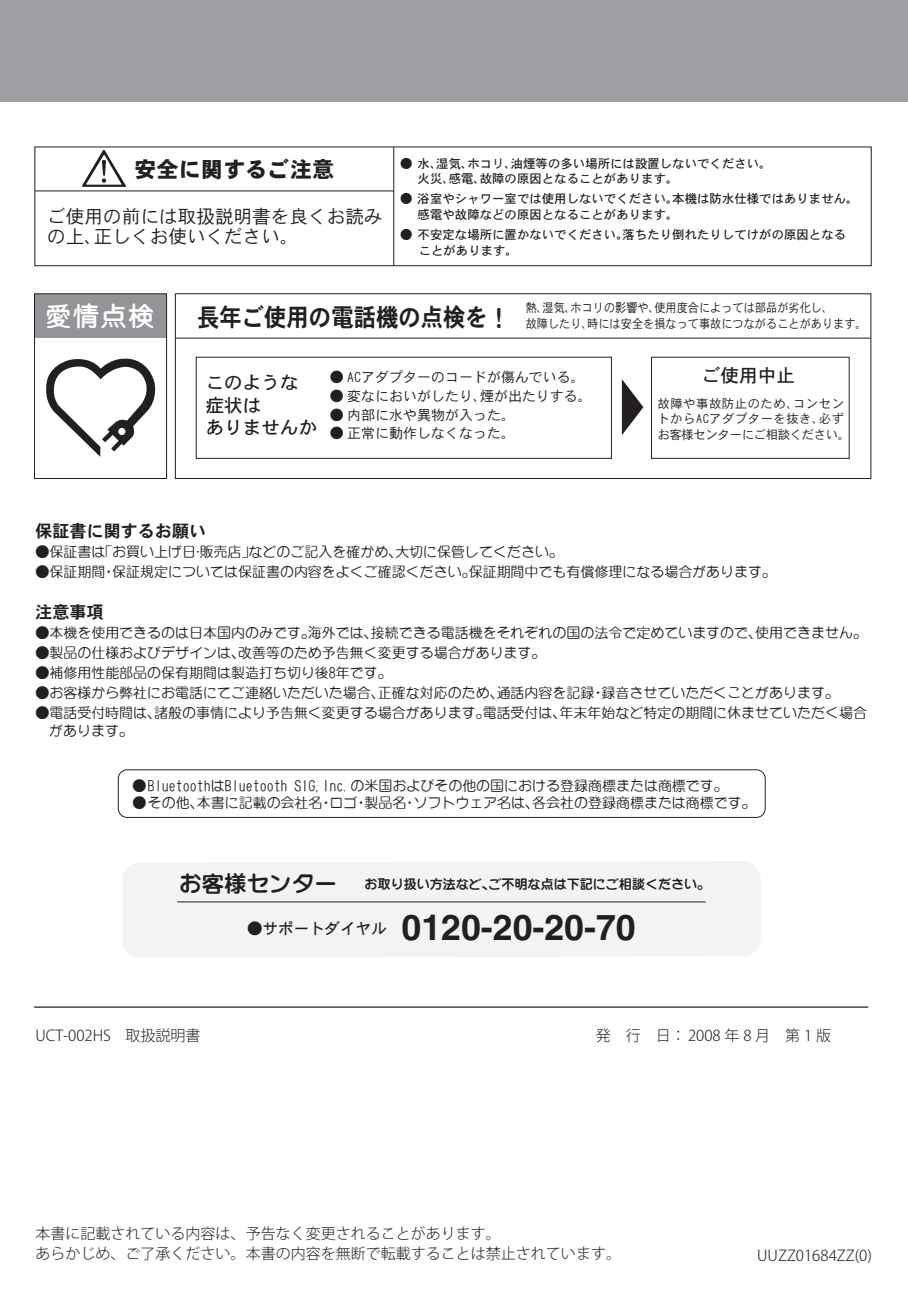
<style>
.page{position:relative;width:908px;height:1290px;background:#fff}
.page>*{position:absolute;margin:0;border:0;box-sizing:border-box;transform-origin:0 0}
.t1{font:700 35.75px "Helvetica";color:#231f20}
.t2{font:26.25px "FA Round Gothic B";color:#fff}
.t3{font:24.75px "DFHS Gothic W7 WIN RKSJ H";color:#231f20;scale:.9 1}
.t4{font:21.75px "DFHS Gothic W9 WIN RKSJ H";letter-spacing:.025em;color:#231f20}
.t5{font:18.5px/20.2px "DFHS Gothic W3 WIN RKSJ H";color:#231f20}
.t6{font:18.5px/22.5px "DFHS Gothic W5 WIN RKSJ H";color:#231f20}
.t7{font:17px "DFHS Gothic W7 WIN RKSJ H";color:#231f20}
.t8{font:15.5px "DFHS Gothic W5 WIN RKSJ H";color:#231f20}
.Body_Text_小{font:300 15px "Koz Go Std";color:#231f20}
.t9{font:14px/17px "Iwata Chumaru Gothic";color:#231f20}
.t10{font:14px "DFHS Gothic W3 WIN RKSJ H";color:#231f20}
.t11{font:13px "Iwata Futomaru Gothic";color:#231f20}
.t12{font:12.5px/15.5px "DFHS Gothic W5 WIN RKSJ H";color:#231f20}
.t13{font:12.5px/15.5px "DFHS Gothic W3 WIN RKSJ H";color:#231f20;scale:.9 1}
.t14{font:12.5px/15.5px "DFHS Gothic W3 WIN RKSJ H";letter-spacing:.035em;color:#231f20}
.s1{font-size:22.5px}
</style>
<div class="page">
<div style="left:0;top:0;width:907px;height:102px;background:#9d9fa2"></div>
<div style="left:123px;top:861px;width:637px;height:97px;background:#f2f3f4"></div>
<svg style="left:46px;top:358px;width:110px;height:99px"></svg>
<div style="left:118px;top:428px;width:7px;height:7px;background:#fff;border-radius:50%"></div>
<div style="left:34px;top:294px;width:132px;height:44px;background:#939598"></div>
<hr style="left:175px;top:338px;width:695px;height:1px;background:#231f20">
<div style="left:175px;top:293px;width:695px;height:186px;border:1px solid #231f20"></div>
<svg style="left:195px;top:356px;width:654px;height:103px"></svg>
<svg style="left:621px;top:379px;width:22px;height:56px"></svg>
<div style="left:34px;top:293px;width:133px;height:186px;border:1px solid #231f20"></div>
<div style="left:118px;top:769px;width:647px;height:49px;border:1px solid #231f20;border-radius:9px"></div>
<div style="left:34px;top:147px;width:837px;height:119px;border:1px solid #231f20"></div>
<svg style="left:82px;top:149px;width:45px;height:38px"></svg>
<hr style="left:35px;top:190px;width:358px;height:1px;background:#231f20">
<hr style="left:393px;top:147px;width:1px;height:119px;background:#231f20">
<hr style="left:177px;top:901px;width:528px;height:1px;background:#231f20">
<hr style="left:34px;top:1006px;width:833px;height:2px;background:#231f20">
<p class="t4" style="left:134px;top:158px;width:201px">安全に関するご注意</p>
<p class="t12" style="left:417px;top:155px;width:355px;text-indent:-18px">● 水、湿気、ホコリ、油煙等の多い場所には設置しないでください。火災、感電、故障の原因となることがあります。</p>
<p class="t12" style="left:417px;top:191px;width:442px;text-indent:-18px">● 浴室やシャワー室では使用しないでください。本機は防水仕様ではありません。感電や故障などの原因となることがあります。</p>
<p class="t12" style="left:418px;top:227px;width:429px;text-indent:-19px">● 不安定な場所に置かないでください。落ちたり倒れたりしてけがの原因となることがあります。</p>
<p class="t5" style="left:47px;top:206px;width:337px">ご使用の前には取扱説明書を良くお読みの上、正しくお使いください。</p>
<p class="t2" style="left:45px;top:303px;width:111px">愛情点検</p>
<p class="t3" style="left:197px;top:304px;width:349px">長年ご使用の電話機の点検を！</p>
<p class="t13" style="left:525px;top:300px;width:380px">熱、湿気、ホコリの影響や、使用度合によっては部品が劣化し、<br>故障したり、時には安全を損なって事故につながることがあります。</p>
<p class="t6" style="left:205px;top:372px;width:113px">このような症状は<br>ありませんか</p>
<p class="t10" style="left:329px;top:370px;width:256px">● ACアダプターのコードが傷んでいる。</p>
<p class="t6" style="left:701px;top:364px;width:95px">ご使用中止</p>
<p class="t10" style="left:329px;top:389px;width:263px">● 変なにおいがしたり、煙が出たりする。</p>
<p class="t10" style="left:329px;top:408px;width:187px">● 内部に水や異物が入った。</p>
<p class="t10" style="left:329px;top:426px;width:187px">● 正常に動作しなくなった。</p>
<p class="t14" style="left:657px;top:396px;width:194px">故障や事故防止のため、コンセントからACアダプターを抜き、必ずお客様センターにご相談ください。</p>
<p class="t7" style="left:35px;top:522px;width:172px">保証書に関するお願い</p>
<p class="t9" style="left:35px;top:543px;width:529px">● 保証書は「お買い上げ日･販売店」などのご記入を確かめ、大切に保管してください。</p>
<p class="t9" style="left:35px;top:563px;width:742px">● 保証期間・保証規定については保証書の内容をよくご確認ください。保証期間中でも有償修理になる場合があります。</p>
<p class="t7" style="left:35px;top:603px;width:70px">注意事項</p>
<p class="t9" style="left:35px;top:624px;width:832px">● 本機を使用できるのは日本国内のみです。海外では、接続できる電話機をそれぞれの国の法令で定めていますので、使用できません。</p>
<p class="t9" style="left:35px;top:644px;width:511px">● 製品の仕様およびデザインは、改善等のため予告無く変更する場合があります。</p>
<p class="t9" style="left:35px;top:664px;width:358px">● 補修用性能部品の保有期間は製造打ち切り後8年です。</p>
<p class="t9" style="left:35px;top:684px;width:804px">● お客様から弊社にお電話にてご連絡いただいた場合、正確な対応のため、通話内容を記録・録音させていただくことがあります。</p>
<p class="t9" style="left:49px;top:705px;width:818px;text-indent:-14px">● 電話受付時間は、諸般の事情により予告無く変更する場合があります。電話受付は、年末年始など特定の期間に休ませていただく場合があります。</p>
<p class="t9" style="left:132px;top:777px;width:596px">● BluetoothはBluetooth SIG,Inc.の米国およびその他の国における登録商標または商標です。</p>
<p class="t9" style="left:132px;top:794px;width:624px">● その他、本書に記載の会社名・ロゴ・製品名・ソフトウェア名は、各会社の登録商標または商標です。</p>
<p class="t11" style="left:179px;top:877px;width:532px"><span class="s1">お客様センター</span> お取り扱い方法など、ご不明な点は下記にご相談ください。</p>
<p class="Body_Text_小" style="left:35px;top:1026px;width:166px">UCT-002HS 取扱説明書</p>
<p class="t8" style="left:247px;top:921px;width:141px">●サポートダイヤル</p>
<p class="t1" style="left:401px;top:905px;width:236px">0120-20-20-70</p>
<p class="Body_Text_小" style="left:595px;top:1026px;width:236px">発　行　日： 2008 年 8 月　第 1 版</p>
<p class="Body_Text_小" style="left:35px;top:1224px;width:466px">本書に記載されている内容は、予告なく変更されることがあります。</p>
<p class="Body_Text_小" style="left:35px;top:1244px;width:586px">あらかじめ、ご了承ください。本書の内容を無断で転載することは禁止されています。</p>
<p class="Body_Text_小" style="left:756px;top:1245px;width:116px">UUZZ01684ZZ(0)</p>
</div>
